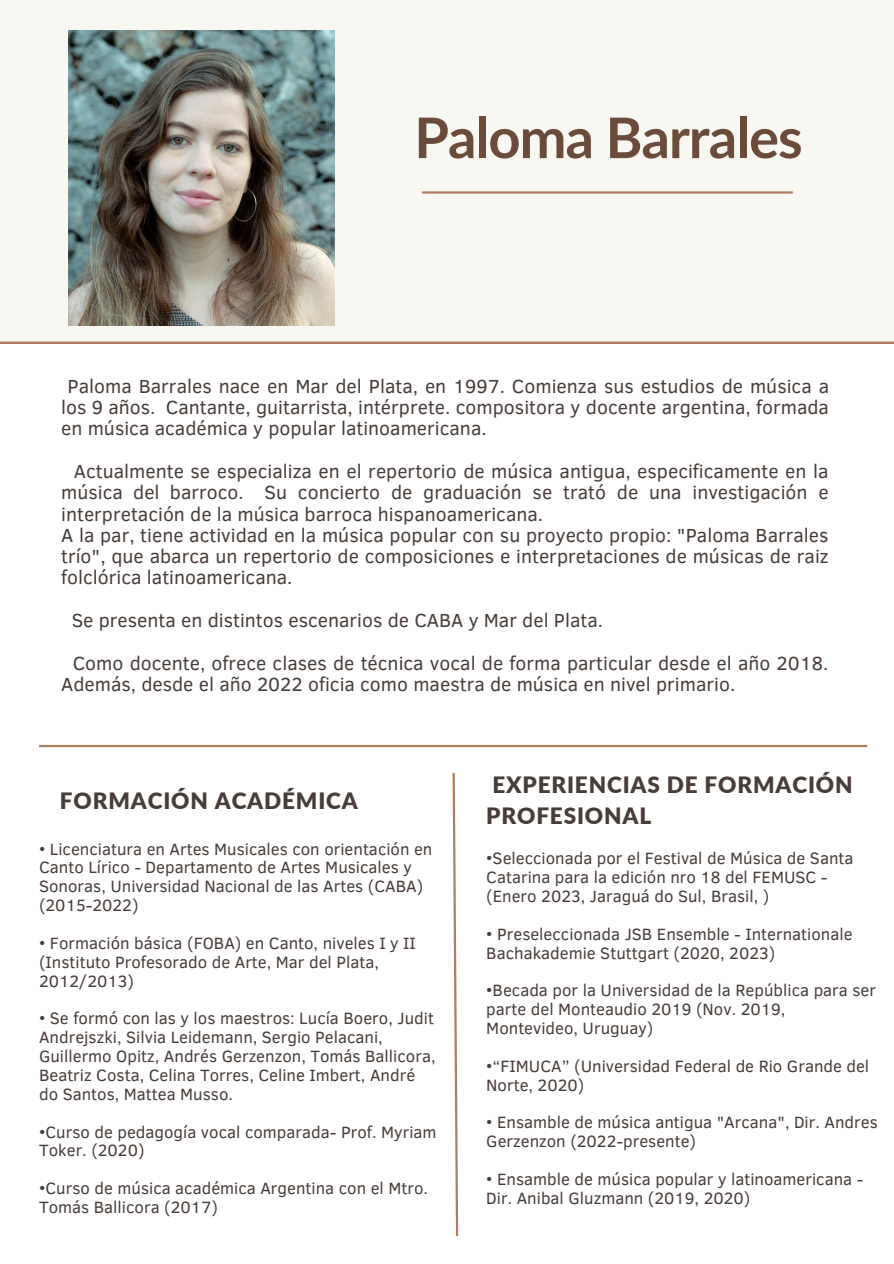
<style>
.page{position:relative;width:894px;height:1264px;background:#fff}
.page>*{position:absolute;margin:0;border:0;box-sizing:border-box;transform-origin:0 0}
.t1{font:700 55.95px "Lato";letter-spacing:-.02em;color:#6b4c3a}
.t2{font:900 22.5px/30.5px "Lato";letter-spacing:.04em;color:#473c38}
.t3{font:19.35px/21.3px "Clear Sans";color:#473c38;text-align:justify}
.t4{font:16.8px/18.9px "Clear Sans";color:#473c38}
</style>
<div class="page">
<div style="left:0;top:0;width:893px;height:344px;background:#f8f7f2"></div>
<hr style="left:422px;top:191px;width:370px;height:3px;background:#ae7e5e">
<img style="left:69px;top:30px;width:266px;height:295px">
<svg style="left:452px;top:773px;width:7px;height:463px"></svg>
<hr style="left:39px;top:745px;width:828px;height:2px;background:#ae7e5e">
<p class="t1" style="left:414px;top:103px;width:389px">Paloma Barrales</p>
<p class="t3" style="left:61px;top:374px;width:769px;text-indent:6px">Paloma Barrales nace en Mar del Plata, en 1997. Comienza sus estudios de música a los 9 años. Cantante, guitarrista, intérprete. compositora y docente argentina, formada en música académica y popular latinoamericana.</p>
<p class="t3" style="left:61px;top:459px;width:768px;text-indent:13px">Actualmente se especializa en el repertorio de música antigua, especificamente en la música del barroco. Su concierto de graduación se trató de una investigación e interpretación de la música barroca hispanoamericana.</p>
<p class="t3" style="left:61px;top:523px;width:768px">A la par, tiene actividad en la música popular con su proyecto propio: "Paloma Barrales trío", que abarca un repertorio de composiciones e interpretaciones de músicas de raiz folclórica latinoamericana.</p>
<p class="t3" style="left:72px;top:608px;width:533px">Se presenta en distintos escenarios de CABA y Mar del Plata.</p>
<p class="t3" style="left:61px;top:651px;width:768px;text-indent:12px">Como docente, ofrece clases de técnica vocal de forma particular desde el año 2018.<br>Además, desde el año 2022 oficia como maestra de música en nivel primario.</p>
<p class="t2" style="left:60px;top:784px;width:299px">FORMACIÓN ACADÉMICA</p>
<p class="t4" style="left:39px;top:838px;width:395px">• Licenciatura en Artes Musicales con orientación en Canto Lírico - Departamento de Artes Musicales y Sonoras, Universidad Nacional de las Artes (CABA) (2015-2022)</p>
<p class="t4" style="left:39px;top:932px;width:378px">• Formación básica (FOBA) en Canto, niveles I y II (Instituto Profesorado de Arte, Mar del Plata,<br>2012/2013)</p>
<p class="t4" style="left:39px;top:1008px;width:398px">• Se formó con las y los maestros: Lucía Boero, Judit Andrejszki, Silvia Leidemann, Sergio Pelacani, Guillermo Opitz, Andrés Gerzenzon, Tomás Ballicora, Beatriz Costa, Celina Torres, Celine Imbert, André do Santos, Mattea Musso.</p>
<p class="t4" style="left:39px;top:1121px;width:399px">•Curso de pedagogía vocal comparada- Prof. Myriam<br>Toker. (2020)</p>
<p class="t4" style="left:39px;top:1177px;width:390px">•Curso de música académica Argentina con el Mtro.<br>Tomás Ballicora (2017)</p>
<p class="t2" style="left:486px;top:769px;width:368px">EXPERIENCIAS DE FORMACIÓN<br>PROFESIONAL</p>
<p class="t4" style="left:486px;top:848px;width:368px">•Seleccionada por el Festival de Música de Santa<br>Catarina para la edición nro 18 del FEMUSC - (Enero 2023, Jaraguá do Sul, Brasil, )</p>
<p class="t4" style="left:486px;top:923px;width:367px">• Preseleccionada JSB Ensemble - Internationale<br>Bachakademie Stuttgart (2020, 2023)</p>
<p class="t4" style="left:486px;top:980px;width:391px">•Becada por la Universidad de la República para ser parte del Monteaudio 2019 (Nov. 2019,<br>Montevideo, Uruguay)</p>
<p class="t4" style="left:486px;top:1055px;width:384px">•“FIMUCA” (Universidad Federal de Rio Grande del<br>Norte, 2020)</p>
<p class="t4" style="left:486px;top:1112px;width:393px">• Ensamble de música antigua "Arcana", Dir. Andres<br>Gerzenzon (2022-presente)</p>
<p class="t4" style="left:486px;top:1168px;width:378px">• Ensamble de música popular y latinoamericana -<br>Dir. Anibal Gluzmann (2019, 2020)</p>
</div>
